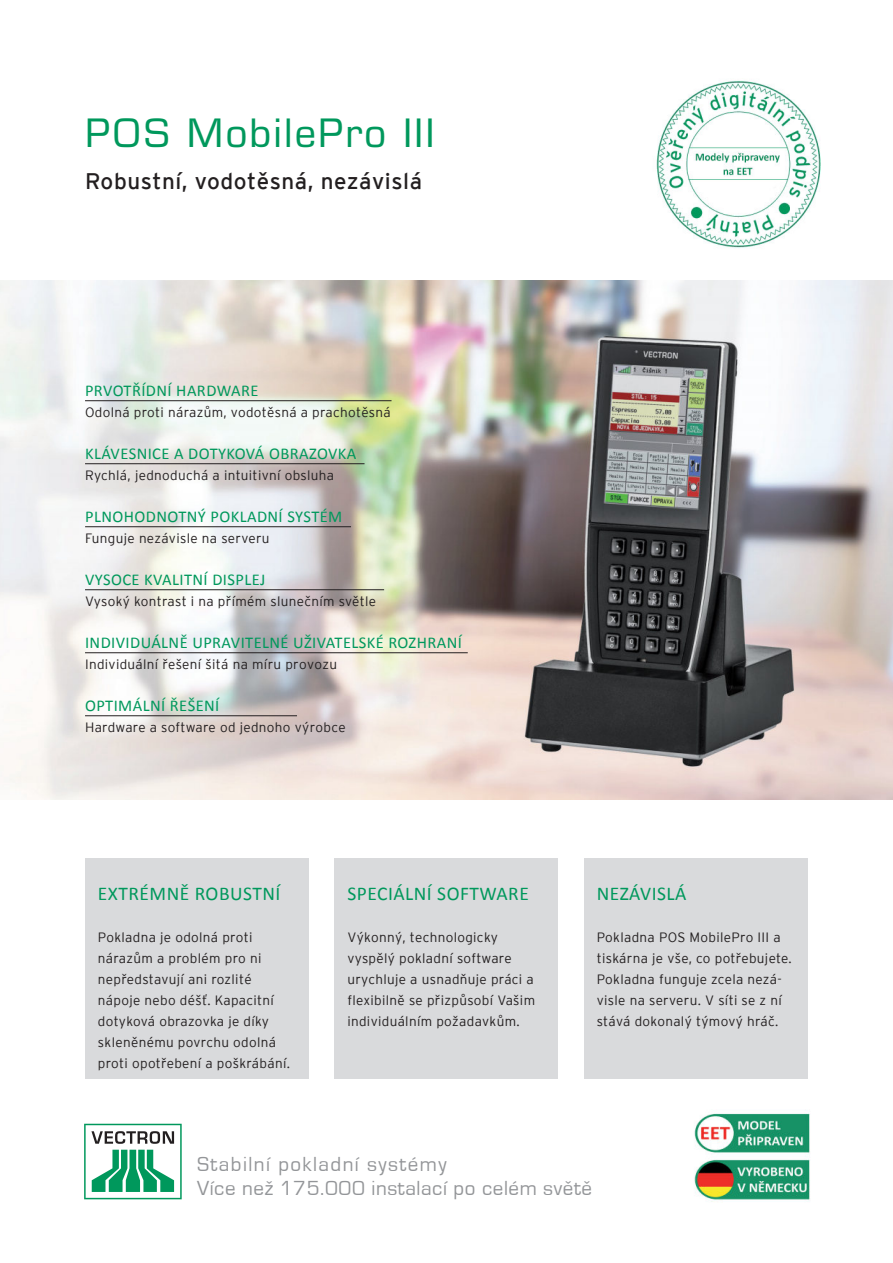
<style>
.page{position:relative;width:893px;height:1263px;background:#fff}
.page>*{position:absolute;margin:0;border:0;box-sizing:border-box;transform-origin:0 0}
.t1{font:39px "Eurostile SB";letter-spacing:.05em;color:#00985c}
.t2{font:22.5px "Vectron Interstate";letter-spacing:.025em;color:#231f20}
.t3{font:21px "Vectron Eurostile";letter-spacing:.03em;color:#939598}
.t4{font:21px "Vectron Eurostile";letter-spacing:.07em;color:#939598}
.t5{font:19.5px "Calibri";letter-spacing:.025em;color:#00985c}
.t6{font:16.5px "Calibri";letter-spacing:.025em;color:#00985c}
.t7{font:300 13.5px/21px "Vectron Interstate";letter-spacing:.025em;color:#231f20}
</style>
<div class="page">
<div style="left:85px;top:858px;width:224px;height:220px;background:#d9dadc"></div>
<div style="left:334px;top:858px;width:224px;height:220px;background:#d9dadc"></div>
<div style="left:584px;top:858px;width:224px;height:220px;background:#d9dadc"></div>
<img style="left:0;top:281px;width:893px;height:518px">
<hr style="left:85px;top:463px;width:279px;height:1px;background:#231f20">
<hr style="left:85px;top:526px;width:266px;height:1px;background:#231f20">
<hr style="left:85px;top:589px;width:299px;height:1px;background:#231f20">
<hr style="left:85px;top:652px;width:383px;height:1px;background:#231f20">
<hr style="left:85px;top:400px;width:306px;height:1px;background:#231f20">
<hr style="left:85px;top:715px;width:212px;height:1px;background:#231f20">
<svg style="left:84px;top:1124px;width:98px;height:75px"></svg>
<img style="left:694px;top:1110px;width:116px;height:92px">
<img style="left:656px;top:80px;width:165px;height:168px">
<h1 class="t1" style="left:85px;top:108px;width:351px">POS MobilePro III</h1>
<h2 class="t2" style="left:85px;top:168px;width:339px">Robustní, vodotěsná, nezávislá</h2>
<p class="t6" style="left:85px;top:380px;width:175px">PRVOTŘÍDNÍ HARDWARE</p>
<p class="t7" style="left:85px;top:402px;width:307px">Odolná proti nárazům, vodotěsná a prachotěsná</p>
<p class="t6" style="left:85px;top:443px;width:273px">KLÁVESNICE A DOTYKOVÁ OBRAZOVKA</p>
<p class="t7" style="left:85px;top:465px;width:251px">Rychlá, jednoduchá a intuitivní obsluha</p>
<p class="t6" style="left:85px;top:506px;width:259px">PLNOHODNOTNÝ POKLADNÍ SYSTÉM</p>
<p class="t7" style="left:85px;top:528px;width:186px">Funguje nezávisle na serveru</p>
<p class="t6" style="left:85px;top:569px;width:182px">VYSOCE KVALITNÍ DISPLEJ</p>
<p class="t7" style="left:85px;top:591px;width:293px">Vysoký kontrast i na přímém slunečním světle</p>
<p class="t6" style="left:85px;top:632px;width:378px">INDIVIDUÁLNĚ UPRAVITELNÉ UŽIVATELSKÉ ROZHRANÍ</p>
<p class="t7" style="left:85px;top:654px;width:253px">Individuální řešení šitá na míru provozu</p>
<p class="t6" style="left:85px;top:695px;width:136px">OPTIMÁLNÍ ŘEŠENÍ</p>
<p class="t7" style="left:85px;top:717px;width:262px">Hardware a software od jednoho výrobce</p>
<h3 class="t5" style="left:98px;top:881px;width:184px">EXTRÉMNĚ ROBUSTNÍ</h3>
<p class="t7" style="left:98px;top:927px;width:194px">Pokladna je odolná proti nárazům a problém pro ni nepředstavují ani rozlité nápoje nebo déšť. Kapacitní dotyková obrazovka je díky skleněnému povrchu odolná proti opotřebení a poškrábání.</p>
<h3 class="t5" style="left:347px;top:881px;width:183px">SPECIÁLNÍ SOFTWARE</h3>
<p class="t7" style="left:347px;top:927px;width:189px">Výkonný, technologicky vyspělý pokladní software urychluje a usnadňuje práci a flexibilně se přizpůsobí Vašim individuálním požadavkům.</p>
<h3 class="t4" style="left:197px;top:1153px;width:251px">Stabilní pokladní systémy</h3>
<h3 class="t5" style="left:597px;top:881px;width:91px">NEZÁVISLÁ</h3>
<p class="t7" style="left:597px;top:927px;width:197px">Pokladna POS MobilePro III a tiskárna je vše, co potřebujete.<br>Pokladna funguje zcela nezá&shy;visle na serveru. V síti se z ní stává dokonalý týmový hráč.</p>
<h3 class="t3" style="left:197px;top:1176px;width:397px">Více než 175.000 instalací po celém světě</h3>
</div>
